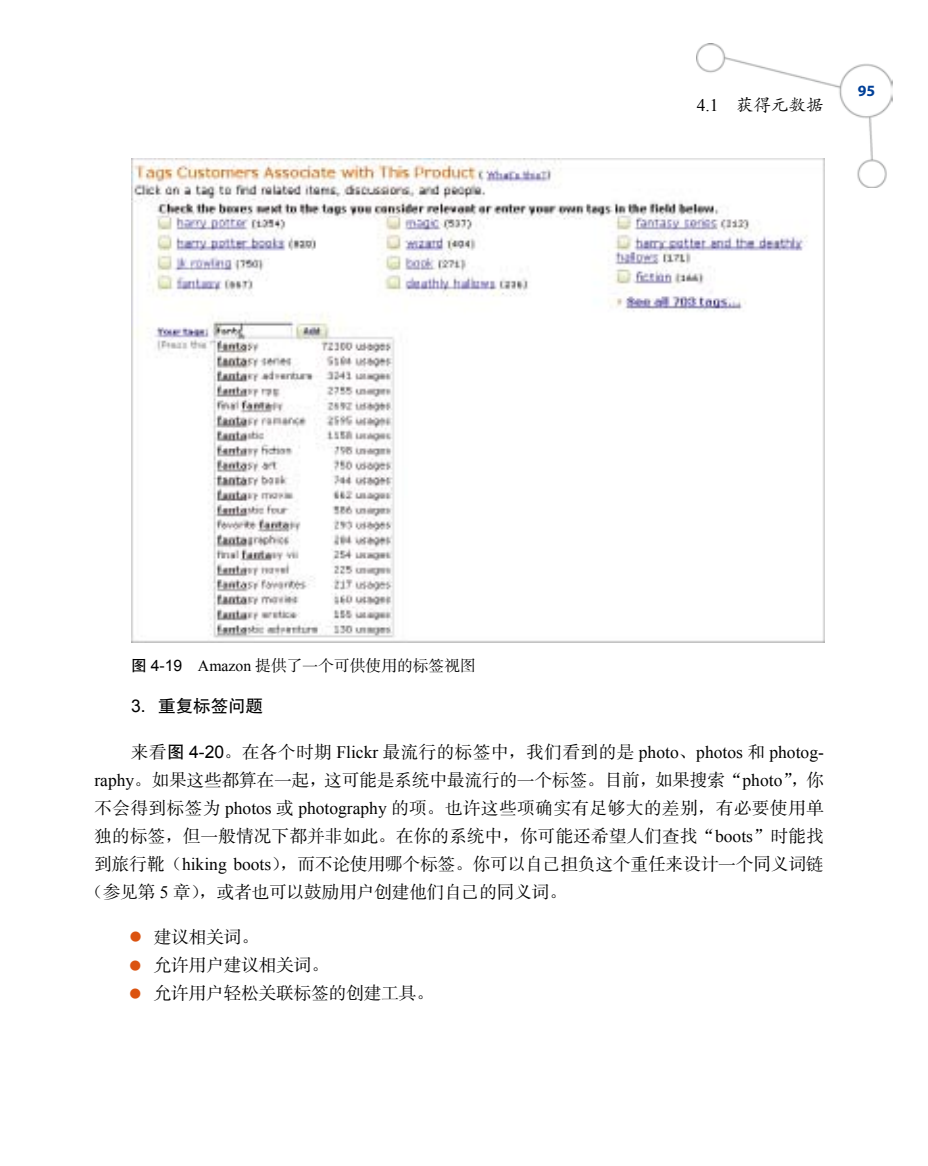
<style>
.page{position:relative;width:928px;height:1166px;background:#fff}
.page>*{position:absolute;margin:0;border:0;box-sizing:border-box;transform-origin:0 0}
.t1{font:17.5px/28px "FZSSJW GB1 0";color:#000}
.t2{font:17.5px "Times New Roman";color:#000}
.t3{font:17.5px "FZSSJW GB1 0";letter-spacing:.035em;color:#000}
.t4{font:17.5px "FZKTJW GB1 0";color:#000}
.t5{font:17.5px "FZHTJW GB1 0";color:#000}
.t6{font:15.75px "FZSSJW GB1 0";color:#000}
.t7{font:700 15.75px "Myriad Pro";color:#004098}
.s1{font-family:"Times New Roman"}
.s2{font-family:"FZHTJW GB1 0"}
.s3{font-family:"Arial"}
.s4{font-family:"FZSSJW GB1 0"}
.s5{font-family:"Sim Sun"}
</style>
<div class="page">
<img style="left:696px;top:43px;width:196px;height:145px">
<img style="left:131px;top:159px;width:693px;height:483px">
<p class="t4" style="left:697px;top:96px;width:128px"><span class="s1">4.1</span> 获得元数据</p>
<p class="t7" style="left:858px;top:80px;width:19px">95</p>
<p class="t6" style="left:131px;top:657px;width:346px"><span class="s2">图</span> <span class="s3">4-19</span> <span class="s1">Amazon</span> 提供了一个可供使用的标签视图</p>
<p class="t5" style="left:131px;top:697px;width:134px"><span class="s3">3</span>．重复标签问题</p>
<p class="t2" style="left:131px;top:740px;width:694px"><span class="s4">来看</span><span class="s2">图</span> <span class="s3">4-20</span><span class="s5">。</span><span class="s4">在各个时期</span> Flickr <span class="s4">最流行的标签中</span><span class="s5">，</span><span class="s4">我们看到的是</span> photo<span class="s5">、</span>photos <span class="s4">和</span> photog-</p>
<p class="t1" style="left:94px;top:767px;width:731px"><span class="s1">raphy</span><span class="s5">。</span>如果这些都算在一起<span class="s5">，</span>这可能是系统中最流行的一个标签<span class="s5">。</span>目前<span class="s5">，</span>如果搜索<span class="s5">“</span><span class="s1">photo</span><span class="s5">”，</span>你</p>
<p class="t3" style="left:94px;top:799px;width:731px">不会得到标签为 <span class="s1">photos</span> 或 <span class="s1">photography</span> 的项<span class="s5">。</span>也许这些项确实有足够大的差别<span class="s5">，</span>有必要使用单</p>
<p class="t1" style="left:94px;top:823px;width:731px">独的标签<span class="s5">，</span>但一般情况下都并非如此<span class="s5">。</span>在你的系统中<span class="s5">，</span>你可能还希望人们查找<span class="s5">“</span><span class="s1">boots</span><span class="s5">”</span>时能找</p>
<p class="t1" style="left:94px;top:851px;width:731px">到旅行靴<span class="s5">（</span><span class="s1">hiking boots</span><span class="s5">），</span>而不论使用哪个标签<span class="s5">。</span>你可以自己担负这个重任来设计一个同义词链</p>
<p class="t1" style="left:85px;top:879px;width:483px"><span class="s5">（</span>参见第 <span class="s1">5</span> 章<span class="s5">），</span>或者也可以鼓励用户创建他们自己的同义词<span class="s5">。</span></p>
<p class="t1" style="left:154px;top:924px;width:281px">建议相关词<span class="s5">。<br></span>允许用户建议相关词<span class="s5">。<br></span>允许用户轻松关联标签的创建工具<span class="s5">。</span></p>
</div>
